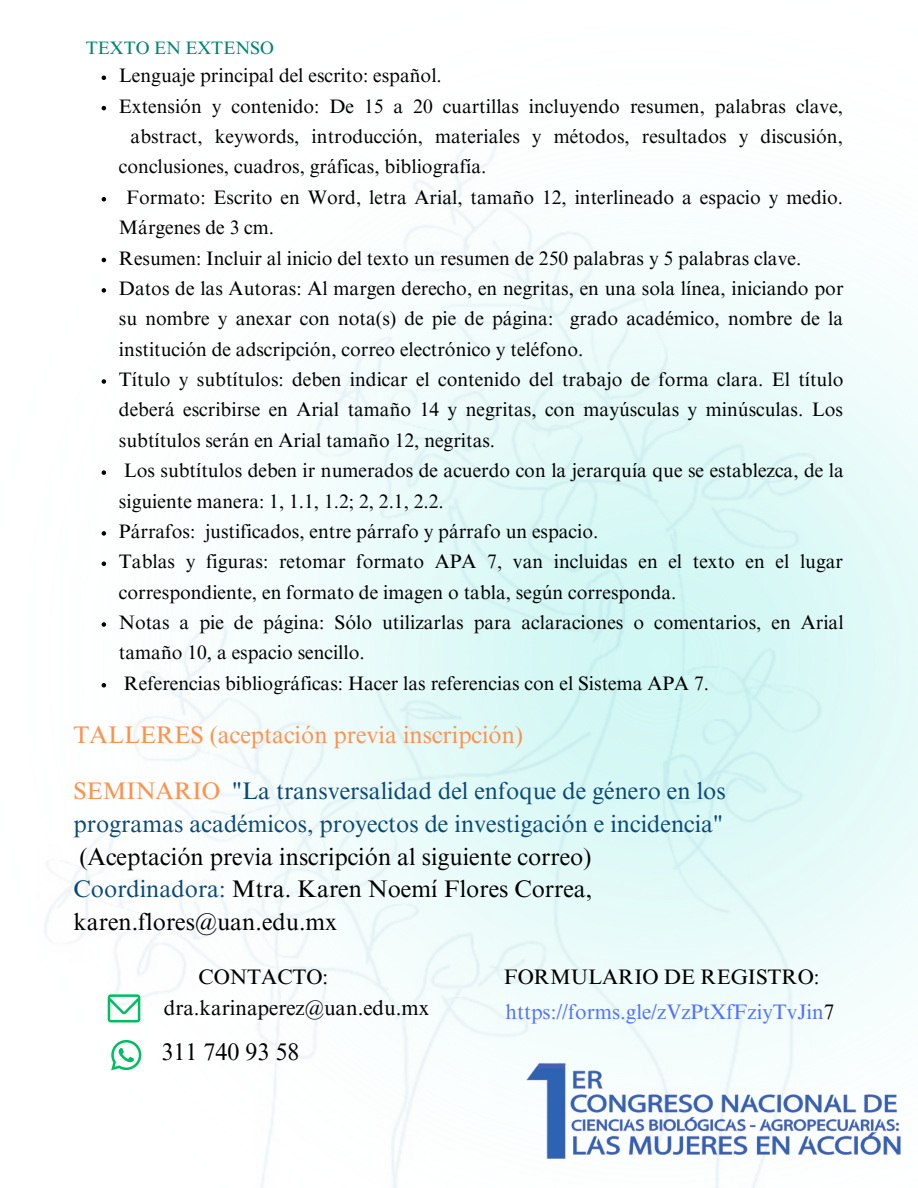
<style>
.page{position:relative;width:918px;height:1188px;background:#fff}
.page>*{position:absolute;margin:0;border:0;box-sizing:border-box;transform-origin:0 0}
.t1{font:24px/32.7px "Times NRMT Pro";color:#000}
.t2{font:24px/32.7px "Times NRMT Pro";color:#0b4975}
.t3{font:24px "Times NRMT Pro";color:#ff914d}
.t4{font:21px "Times NRMT Pro";color:#000}
.t5{font:21px "Times NRMT Pro";color:#5271ff}
.t6{font:19.5px/30.3px "Times NRMT Pro";color:#000}
.t7{font:18px "Times NRMT Pro";color:#008575}
.s1{color:#ff914d}
.s2{color:#0b4975}
.s3{color:#000}
</style>
<div class="page">
<svg style="left:102px;top:76px;width:4px;height:4px"></svg>
<svg style="left:102px;top:106px;width:4px;height:4px"></svg>
<svg style="left:102px;top:197px;width:4px;height:5px"></svg>
<svg style="left:102px;top:258px;width:4px;height:4px"></svg>
<svg style="left:102px;top:288px;width:4px;height:5px"></svg>
<svg style="left:102px;top:379px;width:4px;height:5px"></svg>
<svg style="left:102px;top:470px;width:4px;height:5px"></svg>
<svg style="left:102px;top:531px;width:4px;height:5px"></svg>
<svg style="left:102px;top:562px;width:4px;height:4px"></svg>
<svg style="left:102px;top:622px;width:4px;height:5px"></svg>
<svg style="left:102px;top:683px;width:4px;height:5px"></svg>
<svg style="left:111px;top:1040px;width:30px;height:30px"></svg>
<svg style="left:108px;top:994px;width:32px;height:28px"></svg>
<img style="left:521px;top:1060px;width:383px;height:104px">
<p class="t7" style="left:86px;top:41px;width:190px">TEXTO EN EXTENSO</p>
<p class="t6" style="left:119px;top:63px;width:324px">Lenguaje principal del escrito: español.</p>
<p class="t6" style="left:119px;top:93px;width:726px">Extensión y contenido: De 15 a 20 cuartillas incluyendo resumen, palabras clave,</p>
<p class="t6" style="left:131px;top:124px;width:714px">abstract, keywords, introducción, materiales y métodos, resultados y discusión,</p>
<p class="t6" style="left:119px;top:154px;width:369px">conclusiones, cuadros, gráficas, bibliografía.</p>
<p class="t6" style="left:119px;top:184px;width:726px;text-indent:7px">Formato: Escrito en Word, letra Arial, tamaño 12, interlineado a espacio y medio.<br>Márgenes de 3 cm.</p>
<p class="t6" style="left:119px;top:245px;width:684px">Resumen: Incluir al inicio del texto un resumen de 250 palabras y 5 palabras clave.</p>
<p class="t6" style="left:119px;top:276px;width:726px;text-align:justify">Datos de las Autoras: Al margen derecho, en negritas, en una sola línea, iniciando por su nombre y anexar con nota(s) de pie de página: grado académico, nombre de la institución de adscripción, correo electrónico y teléfono.</p>
<p class="t6" style="left:119px;top:367px;width:726px;text-align:justify">Título y subtítulos: deben indicar el contenido del trabajo de forma clara. El título deberá escribirse en Arial tamaño 14 y negritas, con mayúsculas y minúsculas. Los subtítulos serán en Arial tamaño 12, negritas.</p>
<p class="t6" style="left:119px;top:458px;width:727px">Los subtítulos deben ir numerados de acuerdo con la jerarquía que se establezca, de la siguiente manera: 1, 1.1, 1.2; 2, 2.1, 2.2.</p>
<p class="t6" style="left:119px;top:519px;width:481px">Párrafos: justificados, entre párrafo y párrafo un espacio.</p>
<p class="t6" style="left:119px;top:549px;width:726px">Tablas y figuras: retomar formato APA 7, van incluidas en el texto en el lugar correspondiente, en formato de imagen o tabla, según corresponda.</p>
<p class="t6" style="left:119px;top:610px;width:726px">Notas a pie de página: Sólo utilizarlas para aclaraciones o comentarios, en Arial tamaño 10, a espacio sencillo.</p>
<p class="t6" style="left:124px;top:670px;width:587px">Referencias bibliográficas: Hacer las referencias con el Sistema APA 7.</p>
<p class="t3" style="left:74px;top:726px;width:451px">TALLERES (aceptación previa inscripción)</p>
<p class="t2" style="left:74px;top:778px;width:654px"><span class="s1">SEMINARIO</span> "La transversalidad del enfoque de género en los programas académicos, proyectos de investigación e incidencia"</p>
<p class="t1" style="left:80px;top:843px;width:513px">(Aceptación previa inscripción al siguiente correo)</p>
<p class="t1" style="left:74px;top:876px;width:520px"><span class="s2">Coordinadora:</span> Mtra. Karen Noemí Flores Correa, karen.flores@uan.edu.mx</p>
<p class="t4" style="left:504px;top:969px;width:317px">FORMULARIO DE REGISTRO:</p>
<p class="t5" style="left:505px;top:1004px;width:330px">https://forms.gle/zVzPtXfFziyTvJin<span class="s3">7</span></p>
<p class="t4" style="left:199px;top:969px;width:131px">CONTACTO:</p>
<p class="t4" style="left:164px;top:1000px;width:267px">dra.karinaperez@uan.edu.mx</p>
<p class="t1" style="left:161px;top:1039px;width:139px">311 740 93 58</p>
</div>
